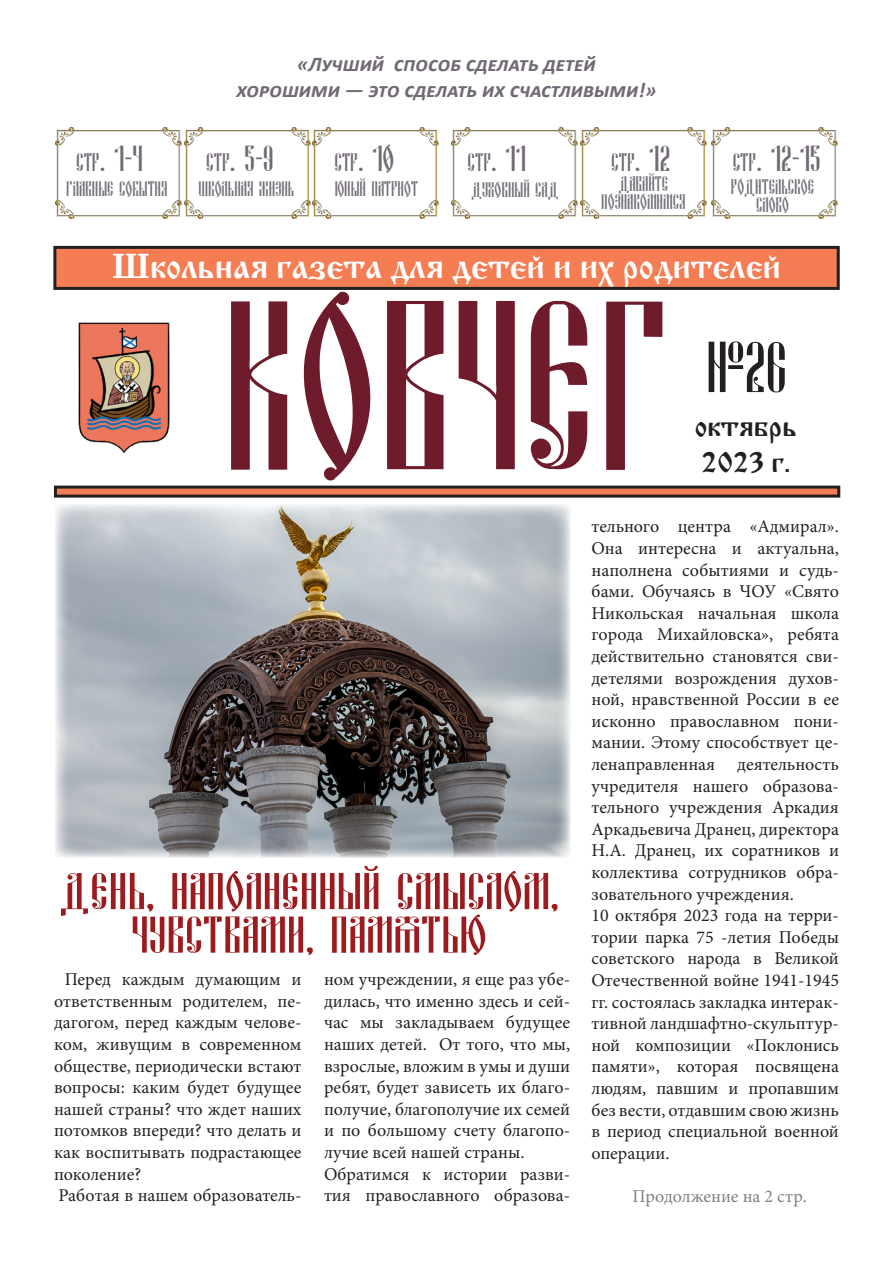
<style>
.page{position:relative;width:893px;height:1263px;background:#fff}
.page>*{position:absolute;margin:0;border:0;box-sizing:border-box;transform-origin:0 0}
.t1{font:240px "Russian Land Cyrillic Sinod";color:#6e1b2b}
.t2{font:72px "Russian Land Cyrillic";color:#231f20}
.t3{font:51.6px "Russian Land Cyrillic Sinod";color:#9b1b1f;scale:1.16 1}
.t4{font:36px "Cyrillic Old";color:#fff}
.t5{font:36px "Russian Land Cyrillic";color:#716975}
.t6{font:30px "Cyrillic Old";color:#231f20}
.t7{font:25.2px "Russian Land Cyrillic";color:#716975}
.t8{font:21px/18px "Russian Land Cyrillic";color:#746e79;text-align:center}
.t9{font:italic 700 21px "Calibri";color:#716975}
.t10{font:18px/21.6px "Minion Pro";color:#231f20;text-align:justify}
.t11{font:18px "Minion Pro";color:#7e8083}
.s1{font-size:25.2px}
.s2{font-size:36px}
.s3{font-size:27px}
</style>
<div class="page">
<img style="left:185px;top:128px;width:253px;height:90px">
<img style="left:711px;top:128px;width:126px;height:90px">
<div style="left:55px;top:247px;width:783px;height:41px;background:#f47d54"></div>
<div style="left:53px;top:246px;width:787px;height:44px;border:3px solid #231f20"></div>
<div style="left:55px;top:487px;width:784px;height:9px;background:#f47d56"></div>
<div style="left:54px;top:486px;width:786px;height:12px;border:3px solid #231f20"></div>
<img style="left:79px;top:323px;width:91px;height:130px">
<img style="left:55px;top:128px;width:126px;height:90px">
<img style="left:580px;top:128px;width:126px;height:90px">
<img style="left:451px;top:128px;width:126px;height:90px">
<img style="left:55px;top:504px;width:515px;height:353px">
<p class="t5" style="left:76px;top:139px;width:69px"><span class="s1">стр</span>. 1-4</p>
<p class="t8" style="left:66px;top:179px;width:103px">главные события</p>
<p class="t9" style="left:297px;top:50px;width:300px">«Лучший способ сделать детей</p>
<p class="t9" style="left:236px;top:75px;width:422px">хорошими — это сделать их счастливыми!»</p>
<p class="t5" style="left:206px;top:139px;width:69px"><span class="s1">стр</span>. 5-9</p>
<p class="t8" style="left:198px;top:179px;width:97px">школьная жизнь</p>
<p class="t7" style="left:334px;top:148px;width:61px">стр<span class="s2">. 10</span></p>
<p class="t8" style="left:335px;top:180px;width:85px">юный патриот</p>
<p class="t7" style="left:468px;top:148px;width:60px">стр<span class="s2">. 11</span></p>
<p class="t7" style="left:611px;top:148px;width:61px">стр<span class="s2">. 12</span></p>
<p class="t8" style="left:471px;top:181px;width:89px">духовный сад</p>
<p class="t8" style="left:618px;top:175px;width:51px">Давайте</p>
<p class="t8" style="left:601px;top:193px;width:86px">познакомимся</p>
<p class="t5" style="left:733px;top:139px;width:89px"><span class="s1">стр</span>. 12-15</p>
<p class="t8" style="left:731px;top:177px;width:85px">Родительское слово</p>
<p class="t4" style="left:112px;top:246px;width:670px">Школьная газета для детей и их родителей</p>
<p class="t1" style="left:221px;top:253px;width:452px">Ковчег</p>
<p class="t2" style="left:706px;top:327px;width:82px">№26</p>
<p class="t6" style="left:695px;top:410px;width:104px">октябрь</p>
<p class="t6" style="left:702px;top:446px;width:90px">2023 г<span class="s3">.</span></p>
<p class="t3" style="left:59px;top:863px;width:433px">День, наполненный смыслом,</p>
<p class="t3" style="left:131px;top:906px;width:308px">чувствами, памятью</p>
<p class="t10" style="left:54px;top:969px;width:249px;text-indent:11px">Перед каждым думающим и ответственным родителем, пе&shy;дагогом, перед каждым челове&shy;ком, живущим в современном обществе, периодически встают вопросы: каким будет будущее нашей страны? что ждет наших потомков впереди? что делать и как воспитывать подрастающее поколение?</p>
<p class="t10" style="left:59px;top:1185px;width:244px">Работая в нашем образователь-</p>
<p class="t10" style="left:324px;top:969px;width:248px">ном учреждении, я еще раз убе&shy;дилась, что именно здесь и сей&shy;час мы закладываем будущее наших детей. От того, что мы, взрослые, вложим в умы и души ребят, будет зависеть их благо&shy;получие, благополучие их семей и по большому счету благопо&shy;лучие всей нашей страны.</p>
<p class="t10" style="left:324px;top:1163px;width:248px">Обратимся к истории разви&shy;тия православного образова-</p>
<p class="t10" style="left:591px;top:516px;width:249px">тельного центра «Адмирал».<br>Она интересна и актуальна, наполнена событиями и судь&shy;бами. Обучаясь в ЧОУ «Свято Никольская начальная школа города Михайловска», ребята действительно становятся сви&shy;детелями возрождения духов&shy;ной, нравственной России в ее исконно православном пони&shy;мании. Этому способствует це&shy;ленаправленная деятельность учредителя нашего образова&shy;тельного учреждения Аркадия Аркадьевича Дранец, директора Н.А. Дранец, их соратников и коллектива сотрудников обра&shy;зовательного учреждения.</p>
<p class="t10" style="left:591px;top:905px;width:249px">10 октября 2023 года на терри&shy;тории парка 75 -летия Победы советского народа в Великой Отечественной войне 1941-1945 гг. состоялась закладка интерак&shy;тивной ландшафтно-скульптур&shy;ной композиции «Поклонись памяти», которая посвящена людям, павшим и пропавшим без вести, отдавшим свою жизнь в период специальной военной операции.</p>
<p class="t11" style="left:632px;top:1184px;width:176px">Продолжение на 2 стр.</p>
</div>
